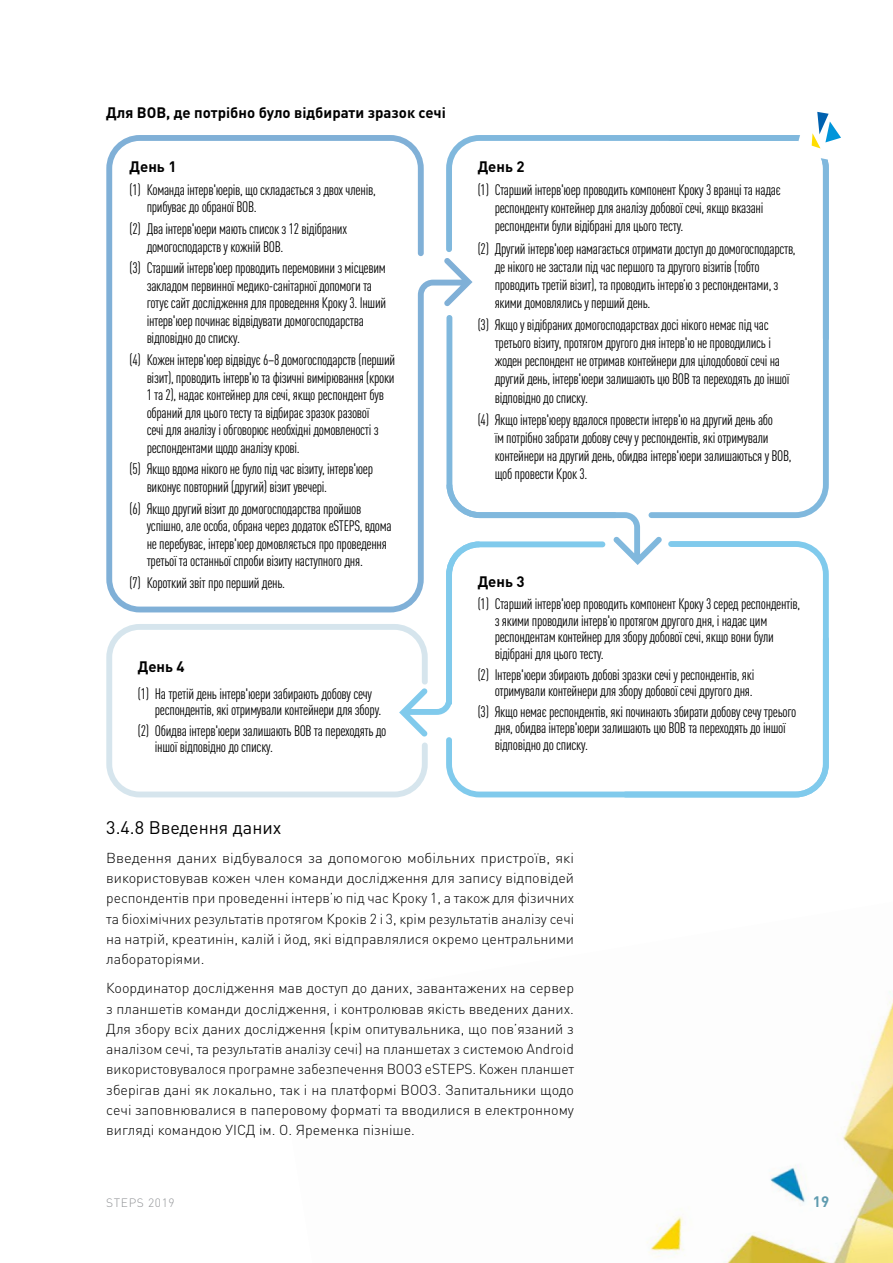
<style>
.page{position:relative;width:893px;height:1263px;background:#fff}
.page>*{position:absolute;margin:0;border:0;box-sizing:border-box;transform-origin:0 0}
.t1{font:18px "DIN Pro";color:#000}
.t2{font:condensed 15px/17.5px "DIN Pro";letter-spacing:-.02em;color:#000}
.t3{font:700 15px "DIN Pro";color:#000}
.t4{font:700 15px "DIN Pro";color:#5f9baf}
.t5{font:300 14.25px/20.2px "DIN Pro";color:#000;text-align:justify}
.t6{font:300 14.25px/20.2px "DIN Pro";color:#000;text-align:justify;scale:1.04 1}
.t7{font:300 12px "DIN Pro";letter-spacing:.05em;color:#939598}
</style>
<div class="page">
<img style="left:269px;top:797px;width:624px;height:466px">
<svg style="left:106px;top:135px;width:340px;height:477px"></svg>
<svg style="left:446px;top:135px;width:203px;height:172px"></svg>
<svg style="left:649px;top:135px;width:180px;height:383px"></svg>
<svg style="left:668px;top:541px;width:161px;height:95px"></svg>
<svg style="left:446px;top:636px;width:383px;height:161px"></svg>
<svg style="left:399px;top:315px;width:263px;height:422px"></svg>
<svg style="left:106px;top:624px;width:322px;height:173px"></svg>
<svg style="left:796px;top:112px;width:45px;height:50px"></svg>
<p class="t3" style="left:106px;top:100px;width:341px">Для ВОВ, де потрібно було відбирати зразок сечі</p>
<p class="t3" style="left:130px;top:154px;width:48px">День 1</p>
<p class="t2" style="left:147px;top:180px;width:231px;text-indent:-17px">(1) Команда інтерв'юерів, що складається з двох членів, прибуває до обраної ВОВ.</p>
<p class="t2" style="left:147px;top:219px;width:202px;text-indent:-17px">(2) Два інтерв'юери мають список з 12 відібраних домогосподарств у кожній ВОВ.</p>
<p class="t2" style="left:147px;top:258px;width:241px;text-indent:-17px">(3) Старший інтерв'юер проводить перемовини з місцевим закладом первинної медико-санітарної допомоги та готує сайт дослідження для проведення Кроку 3. Інший інтерв'юер починає відвідувати домогосподарства відповідно до списку.</p>
<p class="t2" style="left:147px;top:350px;width:250px;text-indent:-17px">(4) Кожен інтерв'юер відвідує 6–8 домогосподарств (перший візит), проводить інтерв'ю та фізичні вимірювання (кроки 1 та 2), надає контейнер для сечі, якщо респондент був обраний для цього тесту та відбирає зразок разової<br>сечі для аналізу і обговорює необхідні домовленості з респондентами щодо аналізу крові.</p>
<p class="t2" style="left:147px;top:459px;width:228px;text-indent:-17px">(5) Якщо вдома нікого не було під час візиту, інтерв'юер виконує повторний (другий) візит увечері.</p>
<p class="t2" style="left:147px;top:498px;width:247px;text-indent:-17px">(6) Якщо другий візит до домогосподарства пройшов успішно, але особа, обрана через додаток eSTEPS, вдома не перебуває, інтерв'юер домовляється про проведення третьої та останньої спроби візиту наступного дня.</p>
<p class="t2" style="left:130px;top:573px;width:157px">(7) Короткий звіт про перший день.</p>
<p class="t3" style="left:138px;top:654px;width:48px">День 4</p>
<p class="t2" style="left:155px;top:684px;width:228px;line-height:16.5px;text-indent:-17px">(1) На третій день інтерв'юери забирають добову сечу респондентів, які отримували контейнери для збору.</p>
<p class="t2" style="left:155px;top:721px;width:233px;line-height:16.5px;text-indent:-17px">(2) Обидва інтерв'юери залишають ВОВ та переходять до іншої відповідно до списку.</p>
<p class="t3" style="left:478px;top:154px;width:48px">День 2</p>
<p class="t2" style="left:495px;top:179px;width:288px;line-height:18.1px;text-indent:-17px">(1) Старший інтерв'юер проводить компонент Кроку 3 вранці та надає респонденту контейнер для аналізу добової сечі, якщо вказані респонденти були відібрані для цього тесту.</p>
<p class="t2" style="left:495px;top:238px;width:302px;line-height:18.1px;text-indent:-17px">(2) Другий інтерв'юер намагається отримати доступ до домогосподарств, де нікого не застали під час першого та другого візитів (тобто проводить третій візит), та проводить інтерв’ю з респондентами, з якими домовлялись у перший день.</p>
<p class="t2" style="left:495px;top:315px;width:296px;line-height:18.1px;text-indent:-17px">(3) Якщо у відібраних домогосподарствах досі нікого немає під час третього візиту, протягом другого дня інтерв'ю не проводились і жоден респондент не отримав контейнери для цілодобової сечі на другий день, інтерв'юери залишають цю ВОВ та переходять до іншої відповідно до списку.</p>
<p class="t2" style="left:495px;top:409px;width:298px;line-height:18.1px;text-indent:-17px">(4) Якщо інтерв'юеру вдалося провести інтерв'ю на другий день або<br>їм потрібно забрати добову сечу у респондентів, які отримували контейнери на другий день, обидва інтерв'юери залишаються у ВОВ, щоб провести Крок 3.</p>
<p class="t3" style="left:478px;top:569px;width:48px">День 3</p>
<p class="t2" style="left:495px;top:595px;width:307px;line-height:16.5px;text-indent:-17px">(1) Старший інтерв'юер проводить компонент Кроку 3 серед респондентів, з якими проводили інтерв'ю протягом другого дня, і надає цим респондентам контейнер для збору добової сечі, якщо вони були відібрані для цього тесту.</p>
<p class="t2" style="left:478px;top:665px;width:278px;line-height:16.5px;text-align:right">(2) Інтерв'юери збирають добові зразки сечі у респондентів, які отримували контейнери для збору добової сечі другого дня.</p>
<p class="t2" style="left:495px;top:702px;width:303px;line-height:16.5px;text-indent:-17px">(3) Якщо немає респондентів, які починають збирати добову сечу треього дня, обидва інтерв'юери залишають цю ВОВ та переходять до іншої відповідно до списку.</p>
<p class="t1" style="left:106px;top:813px;width:177px">3.4.8 Введення даних</p>
<p class="t6" style="left:106px;top:846px;width:451px">Введення даних відбувалося за допомогою мобільних пристроїв, які використовував кожен член команди дослідження для запису відповідей респондентів при проведенні інтерв’ю під час Кроку 1, а також для фізичних та біохімічних результатів протягом Кроків 2 і 3, крім результатів аналізу сечі на натрій, креатинін, калій і йод, які відправлялися окремо центральними лабораторіями.</p>
<p class="t5" style="left:106px;top:977px;width:469px">Координатор дослідження мав доступ до даних, завантажених на сервер з планшетів команди дослідження, і контролював якість введених даних.<br>Для збору всіх даних дослідження (крім опитувальника, що пов’язаний з аналізом сечі, та результатів аналізу сечі) на планшетах з системою Android використовувалося програмне забезпечення ВООЗ eSTEPS. Кожен планшет зберігав дані як локально, так і на платформі ВООЗ. Запитальники щодо сечі заповнювалися в паперовому форматі та вводилися в електронному вигляді командою УІСД ім. О. Яременка пізніше.</p>
<p class="t7" style="left:106px;top:1193px;width:70px">STEPS 2019</p>
<p class="t4" style="left:813px;top:1189px;width:18px">19</p>
</div>
